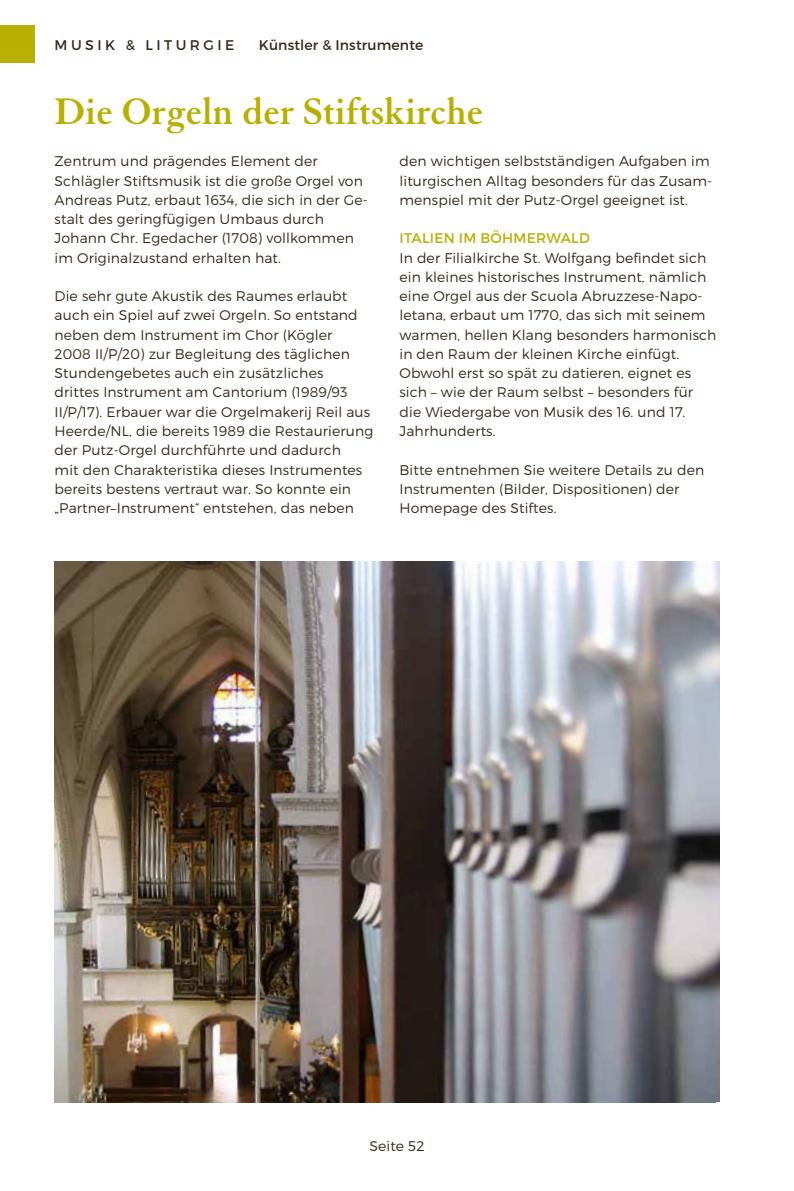
<style>
.page{position:relative;width:794px;height:1191px;background:#fff}
.page>*{position:absolute;margin:0;border:0;box-sizing:border-box;transform-origin:0 0}
.t1{font:700 40.25px "Granjon LT Std";color:#b7b000}
.t2{font:300 14px/19.2px "Montserrat";letter-spacing:.01em;color:#342a1a}
.t3{font:14px "Montserrat";letter-spacing:.01em;color:#342a1a}
.t4{font:14px "Montserrat";letter-spacing:.02em;color:#b7b000}
.t5{font:14px "Montserrat";letter-spacing:.25em;color:#342a1a}
</style>
<div class="page">
<img style="left:55px;top:561px;width:664px;height:542px">
<div style="left:0;top:26px;width:35px;height:37px;background:#b7b000"></div>
<p class="t5" style="left:55px;top:37px;width:181px">MUSIK &amp; LITURGIE</p>
<p class="t3" style="left:259px;top:37px;width:166px">Künstler &amp; Instrumente</p>
<h1 class="t1" style="left:55px;top:90px;width:430px">Die Orgeln der Stiftskirche</h1>
<p class="t2" style="left:55px;top:152px;width:315px">Zentrum und prägendes Element der Schlägler Stiftsmusik ist die große Orgel von Andreas Putz, erbaut 1634, die sich in der Ge&shy;stalt des geringfügigen Umbaus durch Johann Chr. Egedacher (1708) vollkommen im Originalzustand erhalten hat.</p>
<p class="t2" style="left:55px;top:286px;width:320px">Die sehr gute Akustik des Raumes erlaubt auch ein Spiel auf zwei Orgeln. So entstand neben dem Instrument im Chor (Kögler<br>2008 II/P/20) zur Begleitung des täglichen Stundengebetes auch ein zusätzliches<br>drittes Instrument am Cantorium (1989/93<br>II/P/17). Erbauer war die Orgelmakerij Reil aus Heerde/NL, die bereits 1989 die Restaurierung der Putz-Orgel durchführte und dadurch<br>mit den Charakteristika dieses Instrumentes bereits bestens vertraut war. So konnte ein „Partner–Instrument“ entstehen, das neben</p>
<p class="t2" style="left:399px;top:152px;width:314px">den wichtigen selbstständigen Aufgaben im liturgischen Alltag besonders für das Zusam&shy;menspiel mit der Putz-Orgel geeignet ist.</p>
<p class="t4" style="left:399px;top:230px;width:192px">ITALIEN IM BÖHMERWALD</p>
<p class="t2" style="left:399px;top:248px;width:318px">In der Filialkirche St. Wolfgang befindet sich ein kleines historisches Instrument, nämlich eine Orgel aus der Scuola Abruzzese-Napo&shy;letana, erbaut um 1770, das sich mit seinem warmen, hellen Klang besonders harmonisch in den Raum der kleinen Kirche einfügt.<br>Obwohl erst so spät zu datieren, eignet es sich – wie der Raum selbst – besonders für die Wiedergabe von Musik des 16. und 17.<br>Jahrhunderts.</p>
<p class="t2" style="left:399px;top:460px;width:306px">Bitte entnehmen Sie weitere Details zu den<br>Instrumenten (Bilder, Dispositionen) der<br>Homepage des Stiftes.</p>
<p class="t2" style="left:369px;top:1136px;width:56px">Seite 52</p>
</div>
